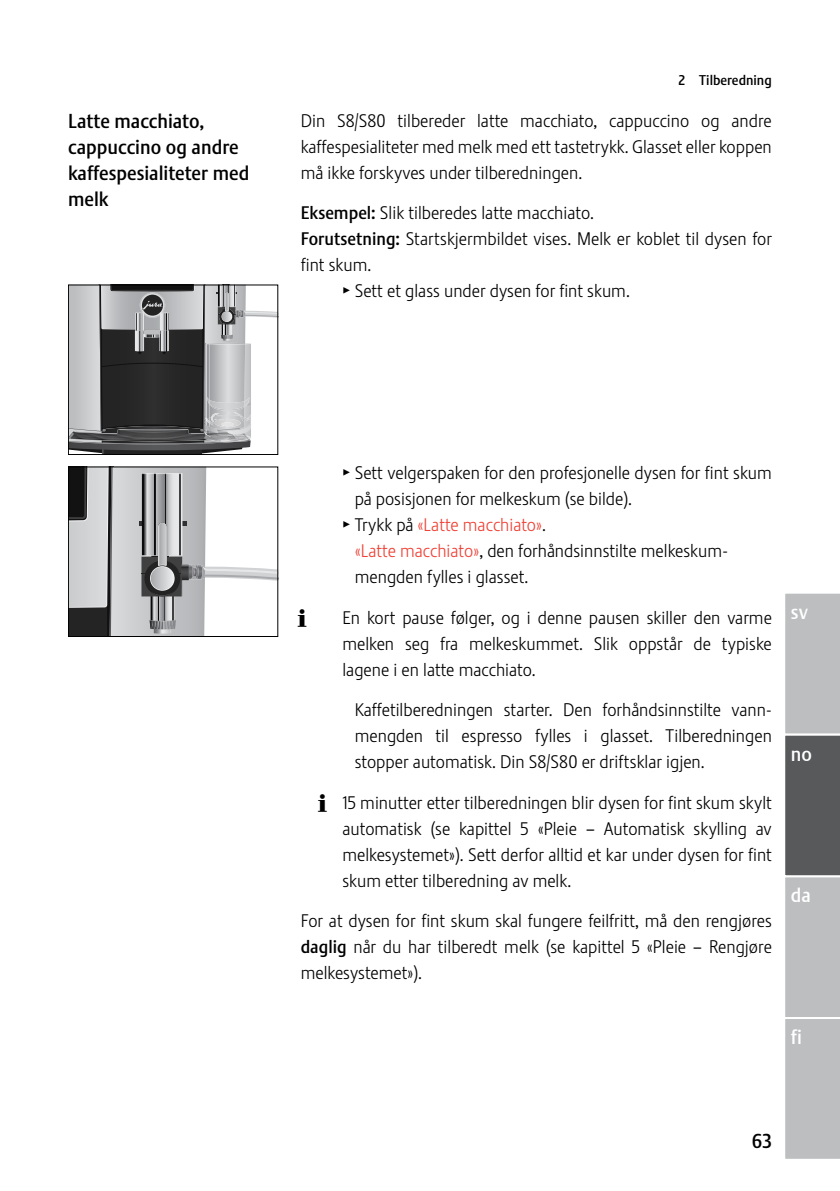
<style>
.page{position:relative;width:840px;height:1191px;background:#fff}
.page>*{position:absolute;margin:0;border:0;box-sizing:border-box;transform-origin:0 0}
.t1{font:20px/26px "Stalemate Pro 2 J Medium";color:#000}
.t2{font:20px "Stalemate LF";color:#fff}
.t3{font:18px/26px "Stalemate Pro 2 J Light";color:#000;text-align:justify}
.t4{font:18px "Stalemate Pro 2 J Light";color:#ef4135}
.t5{font:18px "Jura Pict 2006";color:#000}
.t6{font:14px "Stalemate Pro 2 J Medium";color:#000}
.s1{font-family:"Stalemate Pro 2 J Medium"}
.s2{font-family:"Jura Pict 2006"}
.s3{font-family:"Jura Pict 2006";color:#000}
.s4{color:#000}
.s5{color:#ef4135}
</style>
<div class="page">
<svg style="left:785px;top:593px;width:54px;height:566px;background:#a4a6a8"></svg>
<svg style="left:70px;top:287px;width:206px;height:166px;background:#8b8c8d"></svg>
<div style="left:68px;top:285px;width:210px;height:170px;border:1px solid #000"></div>
<svg style="left:70px;top:468px;width:206px;height:167px"></svg>
<svg style="left:150px;top:566px;width:24px;height:25px"></svg>
<svg style="left:151px;top:567px;width:23px;height:23px"></svg>
<div style="left:68px;top:466px;width:210px;height:171px;border:1px solid #000"></div>
<p class="t1" style="left:68px;top:108px;width:183px">Latte macchiato, cappuccino og andre kaffespesialiteter med melk</p>
<p class="t6" style="left:678px;top:72px;width:95px">2 Tilberedning</p>
<p class="t3" style="left:300px;top:108px;width:472px">Din S8/S80 tilbereder latte macchiato, cappuccino og andre kaffespesialiteter med melk med ett tastetrykk. Glasset eller koppen må ikke forskyves under tilberedningen.</p>
<p class="t3" style="left:300px;top:200px;width:294px"><span class="s1">Eksempel:</span> Slik tilberedes latte macchiato.</p>
<p class="t3" style="left:300px;top:226px;width:472px"><span class="s1">Forutsetning:</span> Startskjermbildet vises. Melk er koblet til dysen for</p>
<p class="t3" style="left:300px;top:252px;width:72px">fint skum.</p>
<p class="t3" style="left:343px;top:278px;width:288px"><span class="s2">T</span> Sett et glass under dysen for fint skum.</p>
<p class="t3" style="left:343px;top:460px;width:430px"><span class="s2">T</span> Sett velgerspaken for den profesjonelle dysen for fint skum</p>
<p class="t3" style="left:354px;top:486px;width:279px">på posisjonen for melkeskum (se bilde).</p>
<p class="t4" style="left:343px;top:514px;width:204px"><span class="s3">T</span> <span class="s4">Trykk på</span> «Latte macchiato»<span class="s4">.</span></p>
<p class="t3" style="left:354px;top:538px;width:374px"><span class="s5">«Latte macchiato»</span>, den forhåndsinnstilte melkeskum-</p>
<p class="t3" style="left:354px;top:564px;width:175px">mengden fylles i glasset.</p>
<p class="t5" style="left:297px;top:606px;width:10px">E</p>
<p class="t3" style="left:342px;top:604px;width:431px">En kort pause følger, og i denne pausen skiller den varme melken seg fra melkeskummet. Slik oppstår de typiske lagene i en latte macchiato.</p>
<p class="t3" style="left:354px;top:697px;width:418px">Kaffetilberedningen starter. Den forhåndsinnstilte vann&shy;mengden til espresso fylles i glasset. Tilberedningen stopper automatisk. Din S8/S80 er driftsklar igjen.</p>
<p class="t3" style="left:342px;top:789px;width:430px;text-indent:-24px"><span class="s2">E</span> 15 minutter etter tilberedningen blir dysen for fint skum skylt automatisk (se kapittel 5 «Pleie – Automatisk skylling av melkesystemet»). Sett derfor alltid et kar under dysen for fint skum etter tilberedning av melk.</p>
<p class="t3" style="left:300px;top:907px;width:472px">For at dysen for fint skum skal fungere feilfritt, må den rengjøres <span class="s1">daglig</span> når du har tilberedt melk (se kapittel 5 «Pleie – Rengjøre melkesystemet»).</p>
<p class="t2" style="left:790px;top:599px;width:19px">sv</p>
<p class="t2" style="left:790px;top:741px;width:23px">no</p>
<p class="t2" style="left:790px;top:883px;width:22px">da</p>
<p class="t2" style="left:790px;top:1025px;width:12px">fi</p>
<p class="t1" style="left:751px;top:1128px;width:21px">63</p>
</div>
